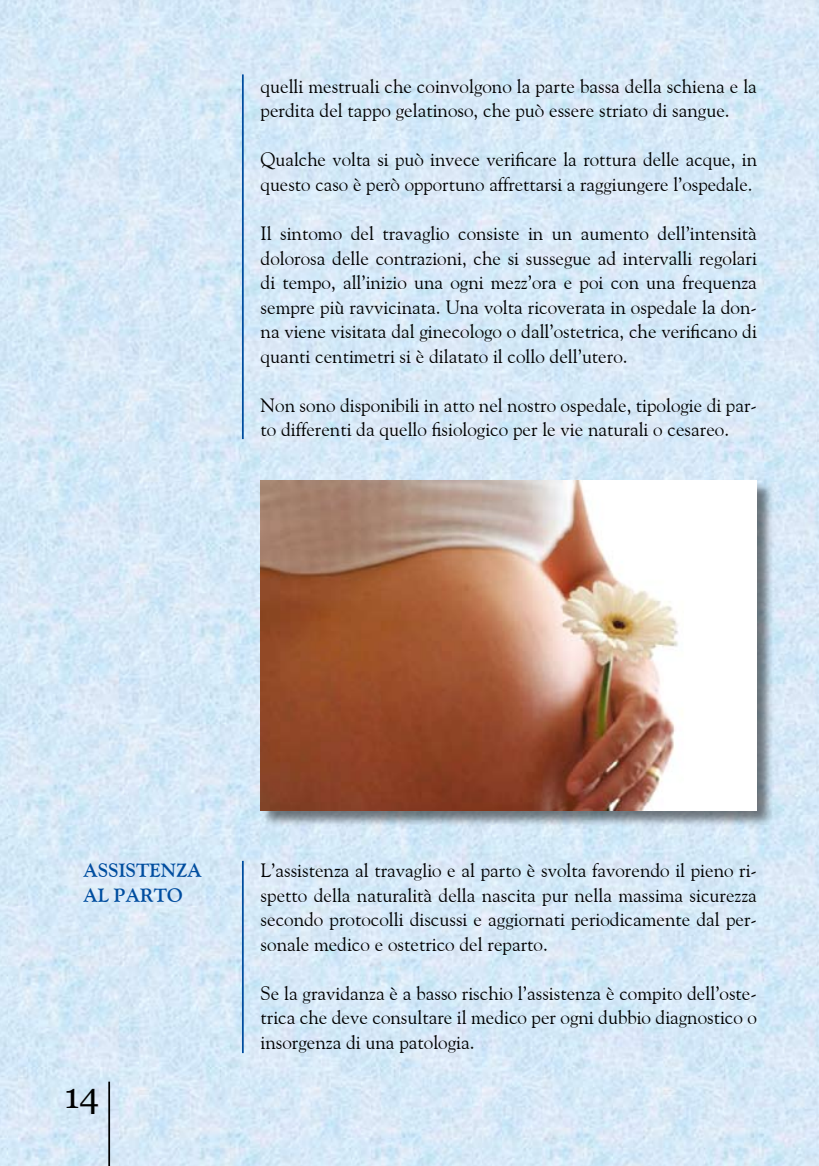
<style>
.page{position:relative;width:819px;height:1166px;background:#fff}
.page>*{position:absolute;margin:0;border:0;box-sizing:border-box;transform-origin:0 0}
.t1{font:35px "Georgia";color:#000}
.t2{font:19.25px/24.5px "Goudy Old Style BT";color:#000}
.t3{font:700 19.25px/24.5px "Goudy Old Style BT";color:#004d9f}
</style>
<div class="page">
<img style="left:0;top:0;width:819px;height:1166px">
<hr style="left:108px;top:1081px;width:2px;height:85px;background:#000">
<hr style="left:242px;top:74px;width:2px;height:365px;background:#004d9f">
<hr style="left:242px;top:861px;width:2px;height:192px;background:#004d9f">
<div style="left:261px;top:480px;width:520px;height:355px;background:#000;opacity:.5"></div>
<img style="left:260px;top:480px;width:496px;height:330px">
<p class="t2" style="left:260px;top:74px;width:498px">quelli mestruali che coinvolgono la parte bassa della schiena e la perdita del tappo gelatinoso, che può essere striato di sangue.</p>
<p class="t2" style="left:260px;top:147px;width:498px">Qualche volta si può invece verificare la rottura delle acque, in questo caso è però opportuno affrettarsi a raggiungere l’ospedale.</p>
<p class="t2" style="left:260px;top:221px;width:498px;text-align:justify">Il sintomo del travaglio consiste in un aumento dell’intensità dolorosa delle contrazioni, che si sussegue ad intervalli regolari di tempo, all’inizio una ogni mezz’ora e poi con una frequenza sempre più ravvicinata. Una volta ricoverata in ospedale la don&shy;na viene visitata dal ginecologo o dall’ostetrica, che verificano di quanti centimetri si è dilatato il collo dell’utero.</p>
<p class="t2" style="left:260px;top:392px;width:498px">Non sono disponibili in atto nel nostro ospedale, tipologie di par&shy;to differenti da quello fisiologico per le vie naturali o cesareo.</p>
<p class="t3" style="left:83px;top:858px;width:120px">ASSISTENZA<br>AL PARTO</p>
<h1 class="t1" style="left:64px;top:1076px;width:36px">14</h1>
<p class="t2" style="left:260px;top:858px;width:498px;text-align:justify">L’assistenza al travaglio e al parto è svolta favorendo il pieno ri&shy;spetto della naturalità della nascita pur nella massima sicurezza secondo protocolli discussi e aggiornati periodicamente dal per&shy;sonale medico e ostetrico del reparto.</p>
<p class="t2" style="left:260px;top:980px;width:498px;text-align:justify">Se la gravidanza è a basso rischio l’assistenza è compito dell’oste&shy;trica che deve consultare il medico per ogni dubbio diagnostico o insorgenza di una patologia.</p>
</div>
